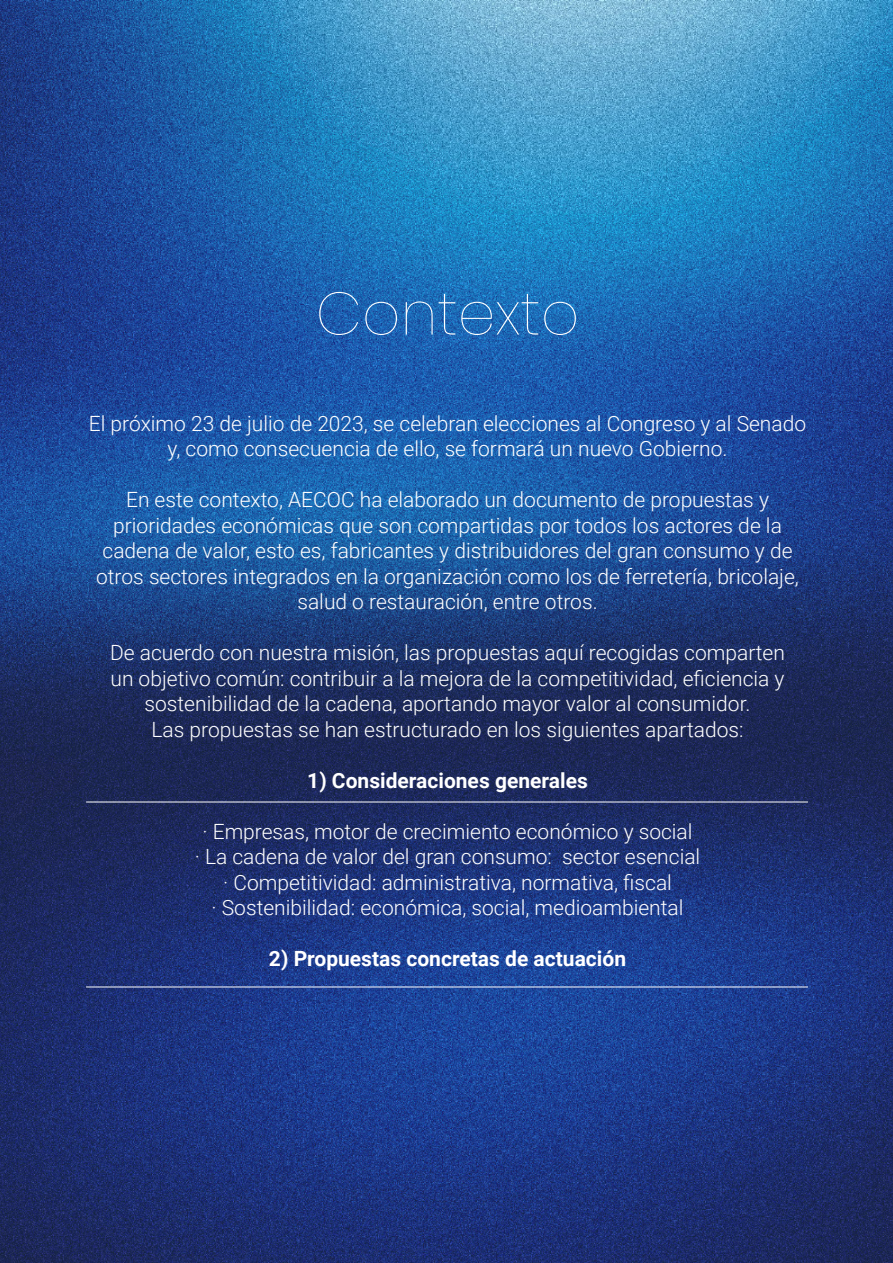
<style>
.page{position:relative;width:893px;height:1263px;background:#fff}
.page>*{position:absolute;margin:0;border:0;box-sizing:border-box;transform-origin:0 0}
.t1{font:100 60px "Poppins";color:#fff}
.t2{font:300 21px/25.5px "Roboto";color:#fff;text-align:center}
.t3{font:700 21px "Roboto";color:#fff}
</style>
<div class="page">
<img style="left:1px;top:0;width:892px;height:1263px">
<hr style="left:0;top:0;width:1px;height:1263px;background:#66696b">
<hr style="left:86px;top:802px;width:722px;height:1px;background:#fff">
<hr style="left:86px;top:986px;width:722px;height:1px;background:#fff">
<p class="t1" style="left:316px;top:279px;width:265px">Contexto</p>
<p class="t2" style="left:89px;top:410px;width:719px">El próximo 23 de julio de 2023, se celebran elecciones al Congreso y al Senado y, como consecuencia de ello, se formará un nuevo Gobierno.</p>
<p class="t2" style="left:96px;top:486px;width:704px">En este contexto, AECOC ha elaborado un documento de propuestas y prioridades económicas que son compartidas por todos los actores de la cadena de valor, esto es, fabricantes y distribuidores del gran consumo y de otros sectores integrados en la organización como los de ferretería, bricolaje, salud o restauración, entre otros.</p>
<p class="t2" style="left:110px;top:639px;width:676px">De acuerdo con nuestra misión, las propuestas aquí recogidas comparten un objetivo común: contribuir a la mejora de la competitividad, eficiencia y sostenibilidad de la cadena, aportando mayor valor al consumidor.</p>
<p class="t2" style="left:152px;top:716px;width:593px">Las propuestas se han estructurado en los siguientes apartados:</p>
<p class="t3" style="left:307px;top:765px;width:282px">1) Consideraciones generales</p>
<p class="t2" style="left:202px;top:818px;width:492px">· Empresas, motor de crecimiento económico y social</p>
<p class="t2" style="left:195px;top:843px;width:507px">· La cadena de valor del gran consumo: sector esencial</p>
<p class="t2" style="left:223px;top:869px;width:450px">· Competitividad: administrativa, normativa, fiscal</p>
<p class="t2" style="left:212px;top:894px;width:473px">· Sostenibilidad: económica, social, medioambiental</p>
<p class="t3" style="left:269px;top:944px;width:359px">2) Propuestas concretas de actuación</p>
</div>
